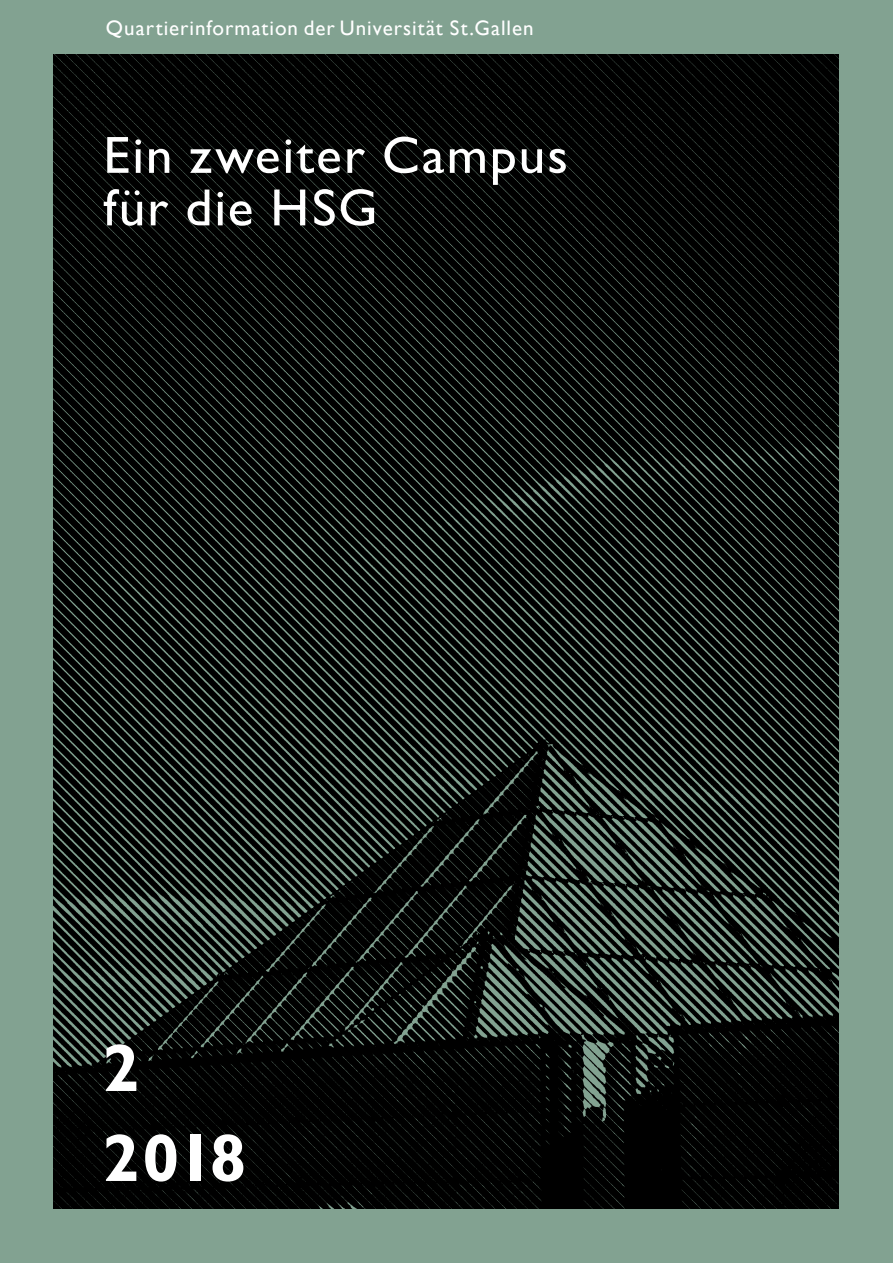
<style>
.page{position:relative;width:893px;height:1263px;background:#82a291}
.page>*{position:absolute;margin:0;border:0;box-sizing:border-box;transform-origin:0 0}
.t1{font:700 67.5px/90px "Gill Sans";color:#fff}
.t2{font:52.5px/52.5px "Gill Sans";letter-spacing:.035em;color:#fff}
.t3{font:21px "Gill Sans";letter-spacing:.045em;color:#fff}
</style>
<div class="page">
<img style="left:54px;top:54px;width:785px;height:1155px">
<p class="t3" style="left:106px;top:16px;width:429px">Quartierinformation der Universität St.Gallen</p>
<h2 class="t2" style="left:103px;top:130px;width:466px">Ein zweiter Campus für die HSG</h2>
<h1 class="t1" style="left:102px;top:1025px;width:146px">2<br>2018</h1>
</div>
